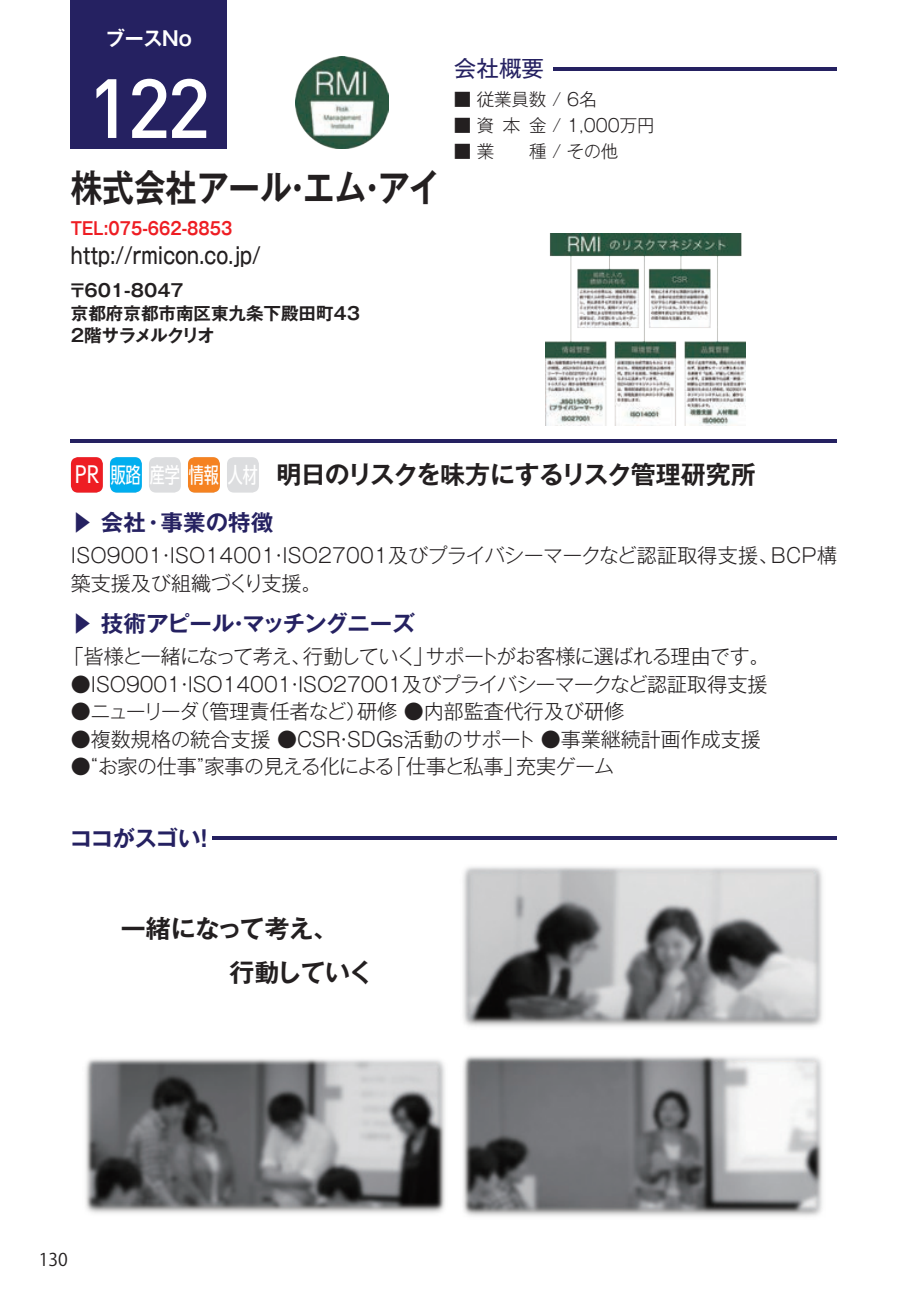
<style>
.page{position:relative;width:908px;height:1290px;background:#fff}
.page>*{position:absolute;margin:0;border:0;box-sizing:border-box;transform-origin:0 0}
.t1{font:500 82.5px "DIN Pro";color:#fff}
.t2{font:700 37.5px "Gothic MB101 Pr 6 De";color:#231f20;scale:.84 1}
.t3{font:700 25px "Gothic MB101 Pr 6 De";letter-spacing:-.035em;color:#231f20}
.t4{font:700 22.5px "Gothic MB101 Pr 6 De";letter-spacing:-.005em;color:#252161}
.t5{font:500 22.5px "Gothic MB101 Pr 6";color:#231f20;scale:.77 1}
.t6{font:22.5px "Gothic MB101 Pr 6";color:#252161}
.t7{font:22.5px "UD Shin Go C Osez Pr 6";color:#fff}
.t8{font:21.5px "UD Shin Go C Osez Pr 6";color:#fff}
.t9{font:300 20px/27.5px "Gothic MB101 Pr 6";color:#231f20}
.t10{font:300 20px "Gothic MB101 Pr 6";letter-spacing:-.04em;color:#231f20}
.t11{font:300 20px "Gothic MB101 Pr 6";letter-spacing:-.02em;color:#231f20}
.t12{font:700 20px "Gothic MB101 Pr 6 De";letter-spacing:-.01em;color:#fff;scale:.95 1}
.t13{font:300 17.5px "Gothic MB101 Pr 6";color:#231f20}
.t14{font:700 17.5px "Gothic MB101 Pr 6 De";color:#231f20}
.t15{font:700 17.5px "Gothic MB101 Pr 6 De";color:#ee1d23;scale:.85 1}
.t16{font:700 17.5px "Gothic MB101 Pr 6 De";letter-spacing:-.105em;color:#231f20}
.t17{font:17.5px "Koz Go Pro";color:#231f20}
</style>
<div class="page">
<img style="left:85px;top:866px;width:738px;height:351px">
<div style="left:71px;top:0;width:156px;height:149px;background:#252161"></div>
<svg style="left:71px;top:457px;width:32px;height:36px"></svg>
<svg style="left:110px;top:457px;width:32px;height:36px"></svg>
<div style="left:149px;top:457px;width:32px;height:36px;background:#dcdddf;border-radius:7px"></div>
<svg style="left:188px;top:457px;width:32px;height:36px"></svg>
<div style="left:227px;top:457px;width:32px;height:36px;background:#dcdddf;border-radius:7px"></div>
<hr style="left:71px;top:439px;width:765px;height:4px;background:#252161">
<hr style="left:553px;top:67px;width:283px;height:4px;background:#252161">
<img style="left:545px;top:234px;width:200px;height:191px">
<img style="left:295px;top:57px;width:93px;height:92px">
<hr style="left:213px;top:836px;width:623px;height:4px;background:#252161">
<p class="t12" style="left:106px;top:22px;width:92px">ブースNo</p>
<p class="t1" style="left:87px;top:52px;width:125px">122</p>
<p class="t2" style="left:71px;top:157px;width:441px">株式会社アール・エム・アイ</p>
<p class="t15" style="left:71px;top:214px;width:191px">TEL:075-662-8853</p>
<p class="t5" style="left:71px;top:237px;width:248px">http://rmicon.co.jp/</p>
<p class="t14" style="left:69px;top:276px;width:116px">〒601-8047</p>
<p class="t14" style="left:71px;top:299px;width:293px">京都府京都市南区東九条下殿田町４３</p>
<p class="t16" style="left:69px;top:321px;width:147px">２階サラメルクリオ</p>
<p class="t6" style="left:454px;top:49px;width:91px">会社概要</p>
<p class="t13" style="left:454px;top:85px;width:144px">■ 従業員数 / 6名</p>
<p class="t13" style="left:454px;top:111px;width:202px">■ 資本金 / 1,000万円</p>
<p class="t13" style="left:454px;top:137px;width:166px">■ 業　　種 / その他</p>
<p class="t7" style="left:75px;top:457px;width:26px">PR</p>
<p class="t8" style="left:111px;top:458px;width:149px">販路産学情報人材</p>
<p class="t3" style="left:276px;top:454px;width:480px">明日のリスクを味方にするリスク管理研究所</p>
<p class="t4" style="left:71px;top:504px;width:204px">▶ 会社・事業の特徴</p>
<p class="t9" style="left:71px;top:540px;width:767px">ISO9001・ISO14001・ISO27001及びプライバシーマークなど認証取得支援、BCP構築支援及び組織づくり支援。</p>
<p class="t4" style="left:71px;top:605px;width:345px">▶ 技術アピール・マッチングニーズ</p>
<p class="t10" style="left:64px;top:640px;width:707px">「皆様と一緒になって考え、行動していく」サポートがお客様に選ばれる理由です。</p>
<p class="t9" style="left:71px;top:668px;width:697px">●ISO9001・ISO14001・ISO27001及びプライバシーマークなど認証取得支援</p>
<p class="t9" style="left:71px;top:696px;width:554px">●ニューリーダ（管理責任者など）研修 ●内部監査代行及び研修</p>
<p class="t9" style="left:71px;top:723px;width:691px">●複数規格の統合支援 ●CSR・SDGs活動のサポート ●事業継続計画作成支援</p>
<p class="t11" style="left:71px;top:750px;width:544px">●“お家の仕事”家事の見える化による「仕事と私事」充実ゲーム</p>
<p class="t4" style="left:70px;top:820px;width:147px">ココがスゴい！</p>
<p class="t3" style="left:121px;top:908px;width:219px">一緒になって考え、</p>
<p class="t3" style="left:121px;top:951px;width:254px">　　　　 行動していく</p>
<p class="t17" style="left:39px;top:1248px;width:30px">130</p>
</div>
